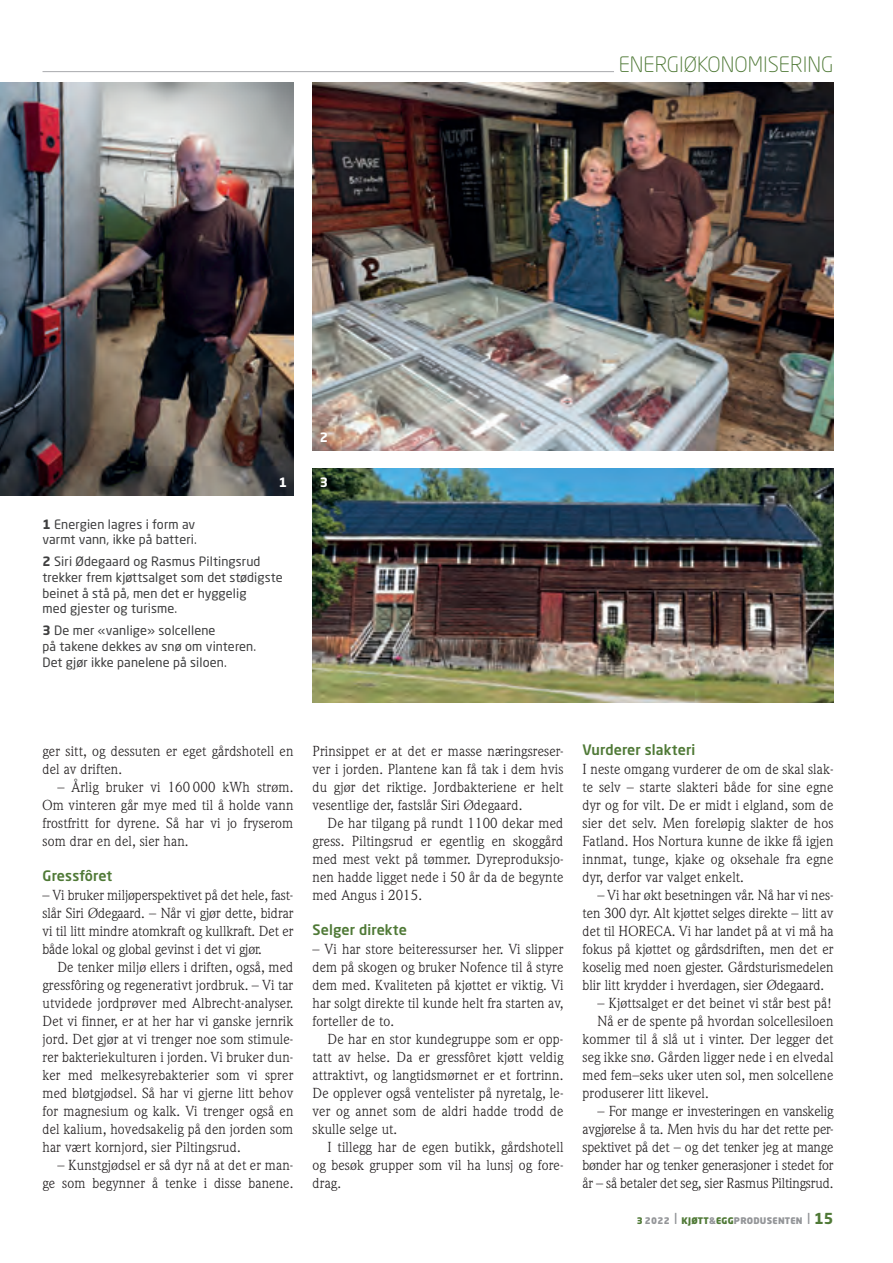
<style>
.page{position:relative;width:893px;height:1263px;background:#fff}
.page>*{position:absolute;margin:0;border:0;box-sizing:border-box;transform-origin:0 0}
.t1{font:300 21px "Neo Sans Std";color:#4f7936}
.t2{font:14.25px/18px "Weidemann Std";letter-spacing:.01em;color:#231f20;text-align:justify}
.t3{font:500 14.25px "Neo Sans Std";letter-spacing:.01em;color:#4f7936}
.t4{font:12.75px/15.8px "Neo Sans Std";letter-spacing:.01em;color:#3e3e3f}
.t5{font:700 12.75px "Neo Sans Std";color:#fff}
.t6{font:900 9px "Neo Sans Std";letter-spacing:.03em;color:#939598}
.s1{font-weight:700}
.s2{color:#4f7936}
.s3{font-weight:400;font-size:15px}
.s4{font-weight:700;font-size:15px;color:#4f7936}
</style>
<div class="page">
<hr style="left:43px;top:71px;width:571px;height:1px;background:#a8a9ad">
<img style="left:313px;top:468px;width:521px;height:234px">
<img style="left:313px;top:82px;width:520px;height:368px">
<img style="left:0;top:82px;width:293px;height:414px">
<div style="left:312px;top:423px;width:24px;height:28px;background:#231f20;opacity:.75"></div>
<h1 class="t1" style="left:619px;top:52px;width:216px">ENERGIØKONOMISERING</h1>
<p class="t5" style="left:279px;top:475px;width:10px">1</p>
<p class="t4" style="left:43px;top:516px;width:156px"><span class="s1">1</span> Energien lagres i form av varmt vann, ikke på batteri.</p>
<p class="t4" style="left:43px;top:553px;width:242px"><span class="s1">2</span> Siri Ødegaard og Rasmus Piltingsrud trekker frem kjøttsalget som det stødigste beinet å stå på, men det er hyggelig<br>med gjester og turisme.</p>
<p class="t4" style="left:43px;top:622px;width:215px"><span class="s1">3</span> De mer «vanlige» solcellene<br>på takene dekkes av snø om vinteren.<br>Det gjør ikke panelene på siloen.</p>
<p class="t5" style="left:320px;top:429px;width:10px">2</p>
<p class="t5" style="left:320px;top:475px;width:10px">3</p>
<p class="t2" style="left:43px;top:742px;width:252px">ger sitt, og dessuten er eget gårdshotell en del av driften.</p>
<p class="t2" style="left:43px;top:778px;width:252px;text-indent:15px">– Årlig bruker vi 160 000 kWh strøm.<br>Om vinteren går mye med til å holde vann frostfritt for dyrene. Så har vi jo fryserom som drar en del, sier han.</p>
<p class="t3" style="left:43px;top:867px;width:71px">Gressfôret</p>
<p class="t2" style="left:43px;top:886px;width:252px">– Vi bruker miljøperspektivet på det hele, fast&shy;slår Siri Ødegaard. – Når vi gjør dette, bidrar vi til litt mindre atomkraft og kullkraft. Det er både lokal og global gevinst i det vi gjør.</p>
<p class="t2" style="left:43px;top:958px;width:252px;text-indent:15px">De tenker miljø ellers i driften, også, med gressfôring og regenerativt jordbruk. – Vi tar utvidede jordprøver med Albrecht-analyser.<br>Det vi finner, er at her har vi ganske jernrik jord. Det gjør at vi trenger noe som stimule&shy;rer bakteriekulturen i jorden. Vi bruker dun&shy;ker med melkesyrebakterier som vi sprer med bløtgjødsel. Så har vi gjerne litt behov for magnesium og kalk. Vi trenger også en del kalium, hovedsakelig på den jorden som har vært kornjord, sier Piltingsrud.</p>
<p class="t2" style="left:43px;top:1156px;width:252px;text-align:right">– Kunstgjødsel er så dyr nå at det er man&shy;ge som begynner å tenke i disse banene.</p>
<p class="t2" style="left:313px;top:742px;width:252px">Prinsippet er at det er masse næringsreser&shy;ver i jorden. Plantene kan få tak i dem hvis du gjør det riktige. Jordbakteriene er helt vesentlige der, fastslår Siri Ødegaard.</p>
<p class="t2" style="left:313px;top:814px;width:252px;text-indent:15px">De har tilgang på rundt 1100 dekar med gress. Piltingsrud er egentlig en skoggård med mest vekt på tømmer. Dyreproduksjo&shy;nen hadde ligget nede i 50 år da de begynte med Angus i 2015.</p>
<p class="t3" style="left:313px;top:921px;width:96px">Selger direkte</p>
<p class="t2" style="left:313px;top:940px;width:252px">– Vi har store beiteressurser her. Vi slipper dem på skogen og bruker Nofence til å styre dem med. Kvaliteten på kjøttet er viktig. Vi har solgt direkte til kunde helt fra starten av, forteller de to.</p>
<p class="t2" style="left:313px;top:1030px;width:252px;text-indent:15px">De har en stor kundegruppe som er opp&shy;tatt av helse. Da er gressfôret kjøtt veldig attraktivt, og langtidsmørnet er et fortrinn.<br>De opplever også ventelister på nyretalg, le&shy;ver og annet som de aldri hadde trodd de skulle selge ut.</p>
<p class="t2" style="left:313px;top:1138px;width:252px;text-indent:15px">I tillegg har de egen butikk, gårdshotell og besøk grupper som vil ha lunsj og fore&shy;drag.</p>
<p class="t3" style="left:583px;top:741px;width:114px">Vurderer slakteri</p>
<p class="t2" style="left:583px;top:760px;width:252px">I neste omgang vurderer de om de skal slak&shy;te selv – starte slakteri både for sine egne dyr og for vilt. De er midt i elgland, som de sier det selv. Men foreløpig slakter de hos Fatland. Hos Nortura kunne de ikke få igjen innmat, tunge, kjake og oksehale fra egne dyr, derfor var valget enkelt.</p>
<p class="t2" style="left:583px;top:886px;width:252px;text-indent:15px">– Vi har økt besetningen vår. Nå har vi nes&shy;ten 300 dyr. Alt kjøttet selges direkte – litt av det til HORECA. Vi har landet på at vi må ha fokus på kjøttet og gårdsdriften, men det er koselig med noen gjester. Gårdsturismedelen blir litt krydder i hverdagen, sier Ødegaard.</p>
<p class="t2" style="left:597px;top:994px;width:236px">– Kjøttsalget er det beinet vi står best på!</p>
<p class="t2" style="left:597px;top:1012px;width:237px">Nå er de spente på hvordan solcellesiloen</p>
<p class="t2" style="left:583px;top:1030px;width:252px">kommer til å slå ut i vinter. Der legger det</p>
<p class="t2" style="left:583px;top:1048px;width:252px">seg ikke snø. Gården ligger nede i en elvedal</p>
<p class="t2" style="left:583px;top:1066px;width:252px">med fem–seks uker uten sol, men solcellene</p>
<p class="t2" style="left:583px;top:1084px;width:128px">produserer litt likevel.</p>
<p class="t2" style="left:583px;top:1102px;width:252px;text-indent:15px">– For mange er investeringen en vanskelig avgjørelse å ta. Men hvis du har det rette per&shy;spektivet på det – og det tenker jeg at mange bønder har og tenker generasjoner i stedet for år – så betaler det seg, sier Rasmus Piltingsrud.</p>
<p class="t6" style="left:637px;top:1215px;width:198px"><span class="s2">3</span> 2022 <span class="s3">I</span> <span class="s2">KJØTT</span>&amp;<span class="s2">EGG</span>PRODUSENTEN <span class="s3">I</span> <span class="s4">15</span></p>
</div>
